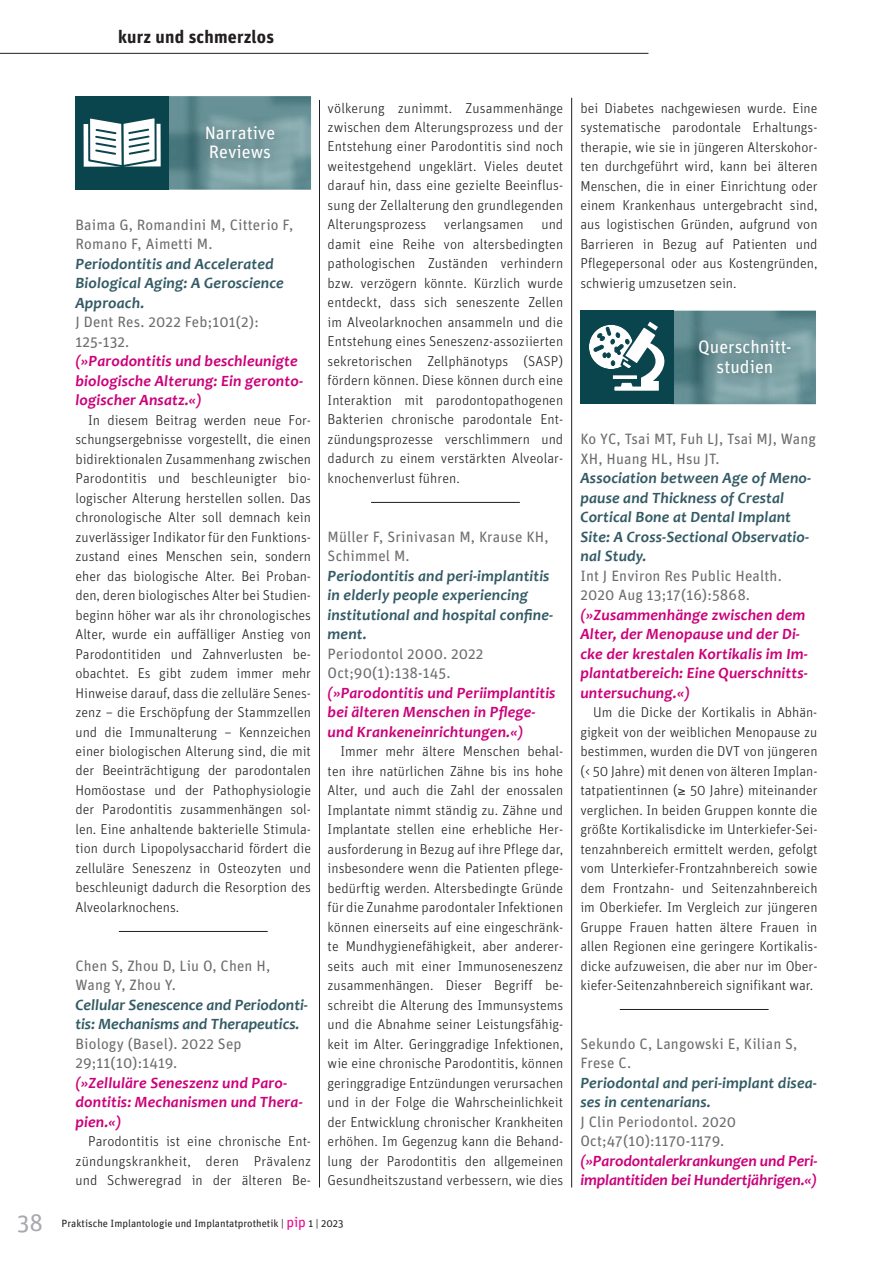
<style>
.page{position:relative;width:893px;height:1263px;background:#fff}
.page>*{position:absolute;margin:0;border:0;box-sizing:border-box;transform-origin:0 0}
.t1{font:24px "Unit OT";color:#a8a9ad}
.t2{font:18px/19.5px "Unit OT";color:#fff}
.t3{font:700 18px "Unit OT";letter-spacing:.01em;color:#231f20}
.t4{font:italic 700 15.75px/19.5px "Candara";letter-spacing:.01em;color:#cc017a}
.t5{font:italic 700 15.75px/19.5px "Candara";letter-spacing:.01em;color:#345b65}
.t6{font:15px/19.5px "Unit OT";letter-spacing:.01em;color:#6c6d70}
.t7{font:300 14.25px/19.5px "Unit";color:#231f20;text-align:justify}
.t8{font:10.5px "Unit OT";color:#231f20}
.s1{font-size:14.25px;color:#ed028c}
</style>
<div class="page">
<img style="left:169px;top:96px;width:142px;height:94px">
<div style="left:75px;top:96px;width:94px;height:94px;background:#0a454e"></div>
<svg style="left:83px;top:118px;width:78px;height:49px"></svg>
<img style="left:191px;top:112px;width:98px;height:62px">
<hr style="left:119px;top:931px;width:149px;height:1px;background:#231f20">
<hr style="left:371px;top:502px;width:149px;height:1px;background:#231f20">
<hr style="left:319px;top:100px;width:1px;height:1087px;background:#231f20">
<hr style="left:571px;top:98px;width:1px;height:1089px;background:#231f20">
<img style="left:674px;top:311px;width:142px;height:93px">
<div style="left:580px;top:311px;width:94px;height:93px;background:#0a454e"></div>
<svg style="left:588px;top:324px;width:46px;height:46px"></svg>
<svg style="left:593px;top:322px;width:72px;height:69px"></svg>
<img style="left:684px;top:326px;width:120px;height:63px">
<hr style="left:620px;top:1009px;width:149px;height:1px;background:#231f20">
<hr style="left:0;top:53px;width:648px;height:1px;background:#231f20">
<p class="t3" style="left:118px;top:26px;width:158px">kurz und schmerzlos</p>
<p class="t2" style="left:205px;top:123px;width:72px">Narrative<br>Reviews</p>
<p class="t6" style="left:75px;top:215px;width:219px">Baima G, Romandini M, Citterio F,<br>Romano F, Aimetti M.</p>
<p class="t5" style="left:75px;top:253px;width:210px">Periodontitis and Accelerated<br>Biological Aging: A Geroscience<br>Approach.</p>
<p class="t6" style="left:75px;top:312px;width:185px">J Dent Res. 2022 Feb;101(2):<br>125-132.</p>
<p class="t4" style="left:75px;top:351px;width:229px">(»Parodontitis und beschleunigte biologische Alterung: Ein geronto&shy;logischer Ansatz.«)</p>
<p class="t7" style="left:75px;top:410px;width:237px;text-indent:13px">In diesem Beitrag werden neue For&shy;schungsergebnisse vorgestellt, die einen bidirektionalen Zusammenhang zwischen Parodontitis und beschleunigter bio&shy;logischer Alterung herstellen sollen. Das chronologische Alter soll demnach kein zuverlässiger Indikator für den Funktions&shy;zustand eines Menschen sein, sondern eher das biologische Alter. Bei Proban&shy;den, deren biologisches Alter bei Studien&shy;beginn höher war als ihr chronologisches Alter, wurde ein auffälliger Anstieg von Parodontitiden und Zahnverlusten be&shy;obachtet. Es gibt zudem immer mehr Hinweise darauf, dass die zelluläre Senes&shy;zenz – die Erschöpfung der Stammzellen und die Immunalterung – Kennzeichen einer biologischen Alterung sind, die mit der Beeinträchtigung der parodontalen Homöostase und der Pathophysiologie der Parodontitis zusammenhängen sol&shy;len. Eine anhaltende bakterielle Stimula&shy;tion durch Lipopolysaccharid fördert die zelluläre Seneszenz in Osteozyten und beschleunigt dadurch die Resorption des Alveolarknochens.</p>
<p class="t6" style="left:75px;top:956px;width:196px">Chen S, Zhou D, Liu O, Chen H,<br>Wang Y, Zhou Y.</p>
<p class="t5" style="left:75px;top:994px;width:234px">Cellular Senescence and Periodonti&shy;tis: Mechanisms and Therapeutics.</p>
<p class="t6" style="left:75px;top:1034px;width:168px">Biology (Basel). 2022 Sep<br>29;11(10):1419.</p>
<p class="t4" style="left:75px;top:1072px;width:229px">(»Zelluläre Seneszenz und Paro&shy;dontitis: Mechanismen und Thera&shy;pien.«)</p>
<p class="t7" style="left:75px;top:1131px;width:237px;text-indent:13px">Parodontitis ist eine chronische Ent&shy;zündungskrankheit, deren Prävalenz und Schweregrad in der älteren Be-</p>
<p class="t7" style="left:328px;top:98px;width:237px">völkerung zunimmt. Zusammenhänge zwischen dem Alterungsprozess und der Entstehung einer Parodontitis sind noch weitestgehend ungeklärt. Vieles deutet darauf hin, dass eine gezielte Beeinflus&shy;sung der Zellalterung den grundlegenden Alterungsprozess verlangsamen und damit eine Reihe von altersbedingten pathologischen Zuständen verhindern bzw. verzögern könnte. Kürzlich wurde entdeckt, dass sich seneszente Zellen im Alveolarknochen ansammeln und die Entstehung eines Seneszenz-assoziierten sekretorischen Zellphänotyps (SASP) fördern können. Diese können durch eine Interaktion mit parodontopathogenen Bakterien chronische parodontale Ent&shy;zündungsprozesse verschlimmern und dadurch zu einem verstärkten Alveolar&shy;knochenverlust führen.</p>
<p class="t6" style="left:328px;top:527px;width:222px">Müller F, Srinivasan M, Krause KH,<br>Schimmel M.</p>
<p class="t5" style="left:328px;top:565px;width:227px">Periodontitis and peri-implantitis in elderly people experiencing institutional and hospital confine&shy;ment.</p>
<p class="t6" style="left:328px;top:644px;width:157px">Periodontol 2000. 2022<br>Oct;90(1):138-145.</p>
<p class="t4" style="left:328px;top:682px;width:229px">(»Parodontitis und Periimplantitis bei älteren Menschen in Pflege&shy;und Krankeneinrichtungen.«)</p>
<p class="t7" style="left:328px;top:741px;width:237px;text-indent:13px">Immer mehr ältere Menschen behal&shy;ten ihre natürlichen Zähne bis ins hohe Alter, und auch die Zahl der enossalen Implantate nimmt ständig zu. Zähne und Implantate stellen eine erhebliche Her&shy;ausforderung in Bezug auf ihre Pflege dar, insbesondere wenn die Patienten pflege&shy;bedürftig werden. Altersbedingte Gründe für die Zunahme parodontaler Infektionen können einerseits auf eine eingeschränk&shy;te Mundhygienefähigkeit, aber anderer&shy;seits auch mit einer Immunoseneszenz zusammenhängen. Dieser Begriff be&shy;schreibt die Alterung des Immunsystems und die Abnahme seiner Leistungsfähig&shy;keit im Alter. Geringgradige Infektionen, wie eine chronische Parodontitis, können geringgradige Entzündungen verursachen und in der Folge die Wahrscheinlichkeit der Entwicklung chronischer Krankheiten erhöhen. Im Gegenzug kann die Behand&shy;lung der Parodontitis den allgemeinen Gesundheitszustand verbessern, wie dies</p>
<h1 class="t1" style="left:17px;top:1209px;width:28px">38</h1>
<p class="t8" style="left:62px;top:1217px;width:283px">Praktische Implantologie und Implantatprothetik | <span class="s1">pip</span> 1 | 2023</p>
<p class="t7" style="left:580px;top:98px;width:239px">bei Diabetes nachgewiesen wurde. Eine systematische parodontale Erhaltungs&shy;therapie, wie sie in jüngeren Alterskohor&shy;ten durchgeführt wird, kann bei älteren Menschen, die in einer Einrichtung oder einem Krankenhaus untergebracht sind, aus logistischen Gründen, aufgrund von Barrieren in Bezug auf Patienten und Pflegepersonal oder aus Kostengründen, schwierig umzusetzen sein.</p>
<p class="t2" style="left:698px;top:337px;width:95px;text-align:center">Querschnitt&shy;studien</p>
<p class="t6" style="left:580px;top:429px;width:237px">Ko YC, Tsai MT, Fuh LJ, Tsai MJ, Wang<br>XH, Huang HL, Hsu JT.</p>
<p class="t5" style="left:580px;top:468px;width:232px">Association between Age of Meno&shy;pause and Thickness of Crestal<br>Cortical Bone at Dental Implant<br>Site: A Cross-Sectional Observatio&shy;nal Study.</p>
<p class="t6" style="left:580px;top:566px;width:203px">Int J Environ Res Public Health.<br>2020 Aug 13;17(16):5868.</p>
<p class="t4" style="left:580px;top:604px;width:229px">(»Zusammenhänge zwischen dem<br>Alter, der Menopause und der Di&shy;cke der krestalen Kortikalis im Im&shy;plantatbereich: Eine Querschnitts&shy;untersuchung.«)</p>
<p class="t7" style="left:580px;top:702px;width:239px;text-indent:13px">Um die Dicke der Kortikalis in Abhän&shy;gigkeit von der weiblichen Menopause zu bestimmen, wurden die DVT von jüngeren (&lt; 50 Jahre) mit denen von älteren Implan&shy;tatpatientinnen (≥ 50 Jahre) miteinander verglichen. In beiden Gruppen konnte die größte Kortikalisdicke im Unterkiefer-Sei&shy;tenzahnbereich ermittelt werden, gefolgt vom Unterkiefer-Frontzahnbereich sowie dem Frontzahn- und Seitenzahnbereich im Oberkiefer. Im Vergleich zur jüngeren Gruppe Frauen hatten ältere Frauen in allen Regionen eine geringere Kortikalis&shy;dicke aufzuweisen, die aber nur im Ober&shy;kiefer-Seitenzahnbereich signifikant war.</p>
<p class="t6" style="left:580px;top:1034px;width:218px">Sekundo C, Langowski E, Kilian S,<br>Frese C.</p>
<p class="t5" style="left:580px;top:1072px;width:238px">Periodontal and peri-implant disea&shy;ses in centenarians.</p>
<p class="t6" style="left:580px;top:1112px;width:157px">J Clin Periodontol. 2020<br>Oct;47(10):1170-1179.</p>
<p class="t4" style="left:580px;top:1150px;width:239px">(»Parodontalerkrankungen und Peri&shy;implantitiden bei Hundertjährigen.«)</p>
</div>
